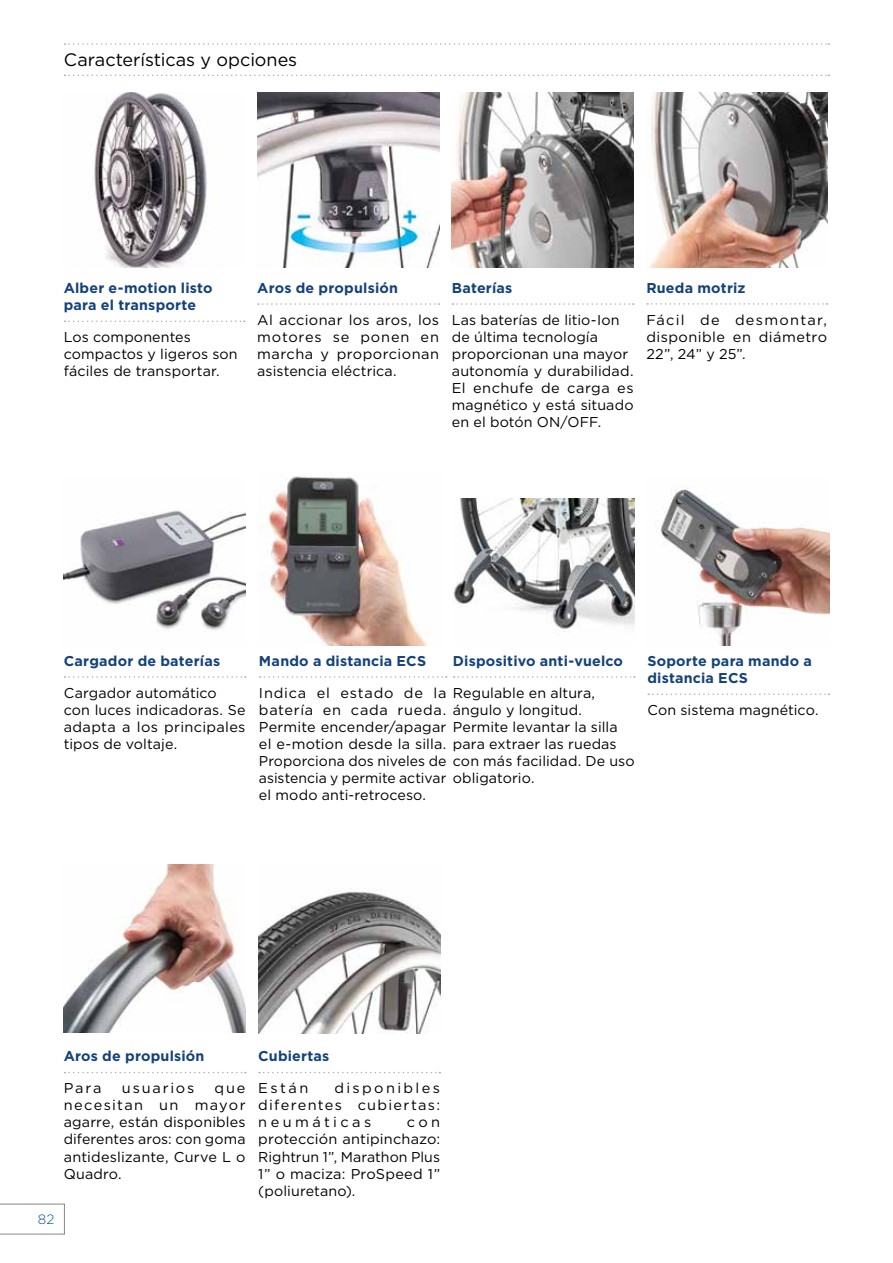
<style>
.page{position:relative;width:893px;height:1263px;background:#fff}
.page>*{position:absolute;margin:0;border:0;box-sizing:border-box;transform-origin:0 0}
.t1{font:18px "Gotham";color:#000}
.t2{font:14.25px/17.1px "Gotham";letter-spacing:.01em;color:#000;text-align:justify}
.t3{font:700 14.25px/17.2px "Gotham";letter-spacing:.015em;color:#14427a}
.t4{font:14.25px "Gotham";letter-spacing:.12em;color:#000}
.t5{font:300 13.5px "Gotham";color:#0755a0}
</style>
<div class="page">
<svg style="left:65px;top:43px;width:764px;height:2px"></svg>
<svg style="left:65px;top:75px;width:764px;height:1px"></svg>
<img style="left:94px;top:92px;width:113px;height:176px">
<svg style="left:65px;top:321px;width:180px;height:1px"></svg>
<img style="left:648px;top:92px;width:179px;height:176px">
<img style="left:64px;top:864px;width:182px;height:169px">
<img style="left:452px;top:92px;width:182px;height:176px">
<img style="left:257px;top:92px;width:182px;height:176px">
<svg style="left:258px;top:303px;width:181px;height:2px"></svg>
<svg style="left:453px;top:303px;width:181px;height:2px"></svg>
<svg style="left:647px;top:303px;width:180px;height:2px"></svg>
<svg style="left:260px;top:676px;width:187px;height:2px"></svg>
<svg style="left:65px;top:676px;width:181px;height:2px"></svg>
<img style="left:454px;top:499px;width:181px;height:130px">
<svg style="left:454px;top:676px;width:181px;height:2px"></svg>
<img style="left:656px;top:488px;width:173px;height:158px">
<svg style="left:648px;top:693px;width:181px;height:2px"></svg>
<svg style="left:65px;top:1072px;width:181px;height:1px"></svg>
<img style="left:258px;top:888px;width:182px;height:146px">
<svg style="left:259px;top:1072px;width:181px;height:1px"></svg>
<img style="left:258px;top:476px;width:170px;height:170px">
<img style="left:64px;top:510px;width:182px;height:120px">
<svg style="left:0;top:1204px;width:65px;height:30px"></svg>
<p class="t1" style="left:64px;top:48px;width:235px">Características y opciones</p>
<p class="t3" style="left:64px;top:279px;width:150px">Alber e-motion listo para el transporte</p>
<p class="t2" style="left:64px;top:328px;width:175px;text-align:left">Los componentes compactos y ligeros son fáciles de transportar.</p>
<p class="t3" style="left:257px;top:279px;width:142px">Aros de propulsión</p>
<p class="t2" style="left:257px;top:311px;width:183px">Al accionar los aros, los motores se ponen en marcha y proporcionan asistencia eléctrica.</p>
<p class="t3" style="left:452px;top:279px;width:62px">Baterías</p>
<p class="t2" style="left:452px;top:311px;width:183px;text-align:left">Las baterías de litio-Ion de última tecnología proporcionan una mayor autonomía y durabilidad.<br>El enchufe de carga es magnético y está situado en el botón ON/OFF.</p>
<p class="t3" style="left:646px;top:279px;width:101px">Rueda motriz</p>
<p class="t2" style="left:646px;top:311px;width:182px">Fácil de desmontar, disponible en diámetro 22”, 24” y 25”.</p>
<p class="t3" style="left:64px;top:652px;width:158px">Cargador de baterías</p>
<p class="t2" style="left:64px;top:684px;width:183px;text-align:left">Cargador automático con luces indicadoras. Se adapta a los principales tipos de voltaje.</p>
<p class="t3" style="left:259px;top:652px;width:169px">Mando a distancia ECS</p>
<p class="t2" style="left:259px;top:684px;width:377px;text-align:left">Indica el estado de la Regulable en altura, batería en cada rueda. ángulo y longitud.<br>Permite encender/apagar Permite levantar la silla<br>el e-motion desde la silla. para extraer las ruedas Proporciona dos niveles de con más facilidad. De uso asistencia y permite activar obligatorio.<br>el modo anti-retroceso.</p>
<p class="t3" style="left:453px;top:652px;width:172px">Dispositivo anti-vuelco</p>
<p class="t3" style="left:647px;top:652px;width:166px">Soporte para mando a distancia ECS</p>
<p class="t2" style="left:647px;top:701px;width:173px">Con sistema magnético.</p>
<p class="t3" style="left:64px;top:1047px;width:142px">Aros de propulsión</p>
<p class="t2" style="left:64px;top:1079px;width:39px">Para</p>
<p class="t4" style="left:122px;top:1079px;width:74px">usuarios</p>
<p class="t2" style="left:64px;top:1079px;width:183px;text-indent:151px">que necesitan un mayor agarre, están disponibles diferentes aros: con goma antideslizante, Curve L o Quadro.</p>
<p class="t5" style="left:38px;top:1211px;width:18px">82</p>
<p class="t3" style="left:258px;top:1047px;width:73px">Cubiertas</p>
<p class="t2" style="left:258px;top:1079px;width:52px">Están</p>
<p class="t2" style="left:258px;top:1079px;width:183px;text-indent:76px">disponibles diferentes cubiertas: neumáticas</p>
<p class="t2" style="left:258px;top:1113px;width:183px;text-indent:148px">con protección antipinchazo:<br>Rightrun 1”, Marathon Plus 1” o maciza: ProSpeed 1” (poliuretano).</p>
</div>
